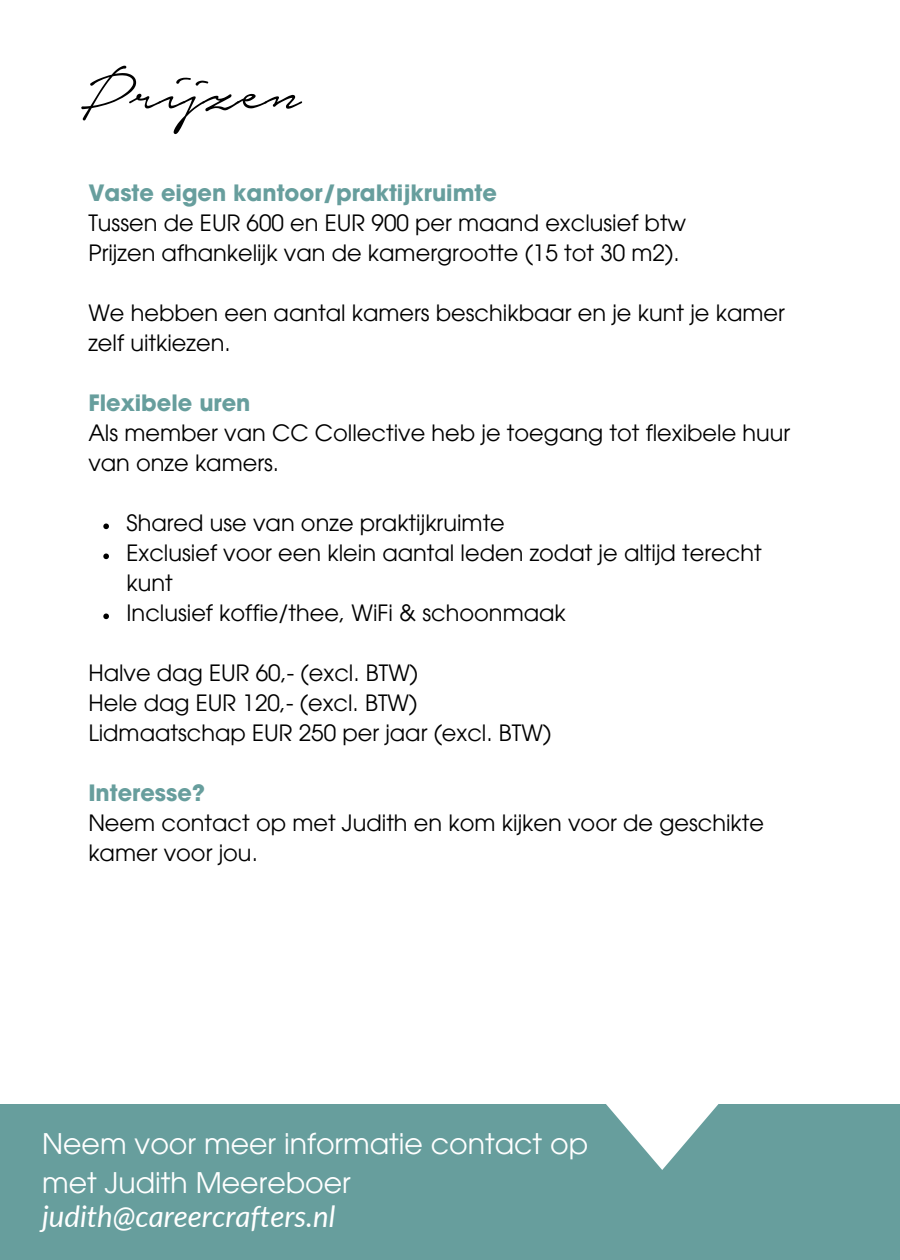
<style>
.page{position:relative;width:900px;height:1260px;background:#fff}
.page>*{position:absolute;margin:0;border:0;box-sizing:border-box;transform-origin:0 0}
.t1{font:78.5px "Notera Personal Use Only";color:#000}
.t2{font:italic 29.5px "Lato";color:#fff}
.t3{font:28.5px/39.5px "ITC Avant Garde Pro";color:#fff}
.t4{font:22.5px/30px "ITC Avant Garde Pro";color:#000}
.t5{font:700 22.5px "ITC Avant Garde Pro";color:#679e9d}
</style>
<div class="page">
<div style="left:0;top:1104px;width:900px;height:156px;background:#679e9d"></div>
<svg style="left:606px;top:1104px;width:113px;height:66px"></svg>
<svg style="left:103px;top:524px;width:6px;height:5px"></svg>
<svg style="left:103px;top:554px;width:6px;height:5px"></svg>
<svg style="left:103px;top:614px;width:6px;height:5px"></svg>
<h1 class="t1" style="left:81px;top:49px;width:221px">Prijzen</h1>
<p class="t5" style="left:88px;top:184px;width:410px">Vaste eigen kantoor/praktijkruimte</p>
<p class="t4" style="left:88px;top:211px;width:599px">Tussen de EUR 600 en EUR 900 per maand exclusief btw</p>
<p class="t4" style="left:88px;top:241px;width:593px">Prijzen afhankelijk van de kamergrootte (15 tot 30 m2).</p>
<p class="t4" style="left:88px;top:301px;width:698px">We hebben een aantal kamers beschikbaar en je kunt je kamer zelf uitkiezen.</p>
<p class="t5" style="left:88px;top:394px;width:164px">Flexibele uren</p>
<p class="t4" style="left:88px;top:421px;width:704px">Als member van CC Collective heb je toegang tot flexibele huur van onze kamers.</p>
<p class="t4" style="left:127px;top:511px;width:380px">Shared use van onze praktijkruimte</p>
<p class="t4" style="left:127px;top:541px;width:637px">Exclusief voor een klein aantal leden zodat je altijd terecht kunt</p>
<p class="t4" style="left:127px;top:601px;width:441px">Inclusief koffie/thee, WiFi &amp; schoonmaak</p>
<p class="t4" style="left:88px;top:661px;width:331px">Halve dag EUR 60,- (excl. BTW)</p>
<p class="t4" style="left:88px;top:691px;width:331px">Hele dag EUR 120,- (excl. BTW)</p>
<p class="t4" style="left:88px;top:721px;width:464px">Lidmaatschap EUR 250 per jaar (excl. BTW)</p>
<h2 class="t5" style="left:88px;top:784px;width:118px">Interesse?</h2>
<h2 class="t4" style="left:88px;top:811px;width:677px">Neem contact op met Judith en kom kijken voor de geschikte kamer voor jou.</h2>
<p class="t3" style="left:42px;top:1127px;width:548px">Neem voor meer informatie contact op met Judith Meereboer</p>
<p class="t2" style="left:42px;top:1198px;width:295px">judith@careercrafters.nl</p>
</div>
